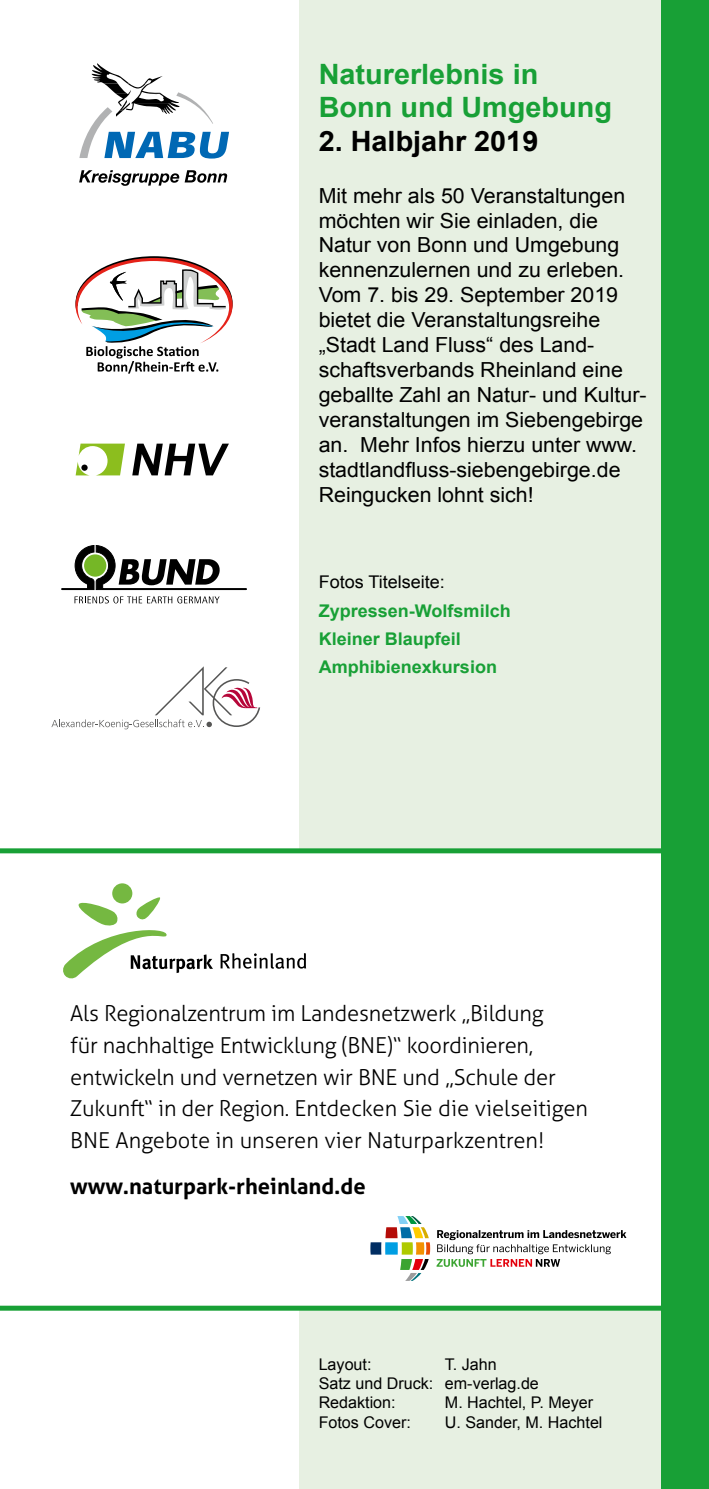
<style>
.page{position:relative;width:709px;height:1489px;background:#fff}
.page>*{position:absolute;margin:0;border:0;box-sizing:border-box;transform-origin:0 0}
.t1{font:700 28px/33.5px "Arial";color:#18a036}
.t2{font:700 28px "Arial";color:#000}
.t3{font:300 22px/31.8px "Aller";letter-spacing:-.01em;color:#000}
.t4{font:700 22px "Aller";color:#000}
.t5{font:20.75px/25px "Arial";color:#000}
.t6{font:700 17.5px/28px "Arial";color:#18a036}
.t7{font:17.5px "Arial";color:#000}
.t8{font:16px/19.2px "Arial";color:#000}
</style>
<div class="page">
<div style="left:299px;top:0;width:410px;height:1488px;background:#e7f0e2"></div>
<svg style="left:79px;top:63px;width:150px;height:95px"></svg>
<svg style="left:79px;top:170px;width:100px;height:16px"></svg>
<svg style="left:185px;top:170px;width:42px;height:13px"></svg>
<svg style="left:132px;top:443px;width:97px;height:32px"></svg>
<svg style="left:76px;top:443px;width:49px;height:32px"></svg>
<svg style="left:81px;top:464px;width:7px;height:7px"></svg>
<svg style="left:75px;top:256px;width:158px;height:117px"></svg>
<div style="left:0;top:851px;width:709px;height:457px;background:#fff"></div>
<div style="left:0;top:1305px;width:673px;height:5px;background:#18a036"></div>
<div style="left:0;top:848px;width:673px;height:5px;background:#18a036"></div>
<div style="left:661px;top:0;width:48px;height:1488px;background:#18a036"></div>
<div style="left:112px;top:883px;width:20px;height:20px;background:#75b841;border-radius:50%"></div>
<svg style="left:63px;top:895px;width:150px;height:83px"></svg>
<svg style="left:220px;top:953px;width:86px;height:15px"></svg>
<svg style="left:370px;top:1216px;width:60px;height:64px"></svg>
<svg style="left:436px;top:1230px;width:190px;height:36px"></svg>
<svg style="left:51px;top:666px;width:209px;height:63px"></svg>
<svg style="left:61px;top:545px;width:186px;height:45px"></svg>
<svg style="left:74px;top:596px;width:146px;height:7px"></svg>
<h1 class="t1" style="left:319px;top:58px;width:295px">Naturerlebnis in<br>Bonn und Umgebung</h1>
<h1 class="t2" style="left:319px;top:122px;width:221px">2. Halbjahr 2019</h1>
<p class="t5" style="left:319px;top:183px;width:329px">Mit mehr als 50 Veranstaltungen möchten wir Sie einladen, die<br>Natur von Bonn und Umgebung kennenzulernen und zu erleben.<br>Vom 7. bis 29. September 2019 bietet die Veranstaltungsreihe „Stadt Land Fluss“ des Land&shy;schaftsverbands Rheinland eine geballte Zahl an Natur- und Kultur&shy;veranstaltungen im Siebengebirge an. Mehr Infos hierzu unter www. stadtlandfluss-siebengebirge.de<br>Reingucken lohnt sich!</p>
<p class="t7" style="left:319px;top:571px;width:128px">Fotos Titelseite:</p>
<p class="t6" style="left:319px;top:597px;width:193px">Zypressen-Wolfsmilch<br>Kleiner Blaupfeil<br>Amphibienexkursion</p>
<p class="t3" style="left:70px;top:997px;width:519px">Als Regionalzentrum im Landesnetzwerk „Bildung<br>für nachhaltige Entwicklung (BNE)“ koordinieren, entwickeln und vernetzen wir BNE und „Schule der Zukunft“ in der Region. Entdecken Sie die vielseitigen BNE Angebote in unseren vier Naturparkzentren!</p>
<p class="t4" style="left:70px;top:1172px;width:297px">www.naturpark-rheinland.de</p>
<p class="t8" style="left:319px;top:1354px;width:222px;text-indent:126px">T. Jahn<br>Satz und Druck: em-verlag.de<br>Redaktion:</p>
<p class="t8" style="left:319px;top:1354px;width:54px">Layout:</p>
<p class="t8" style="left:445px;top:1392px;width:150px">M. Hachtel, P. Meyer</p>
<p class="t8" style="left:319px;top:1412px;width:94px">Fotos Cover:</p>
<p class="t8" style="left:445px;top:1412px;width:159px">U. Sander, M. Hachtel</p>
</div>
